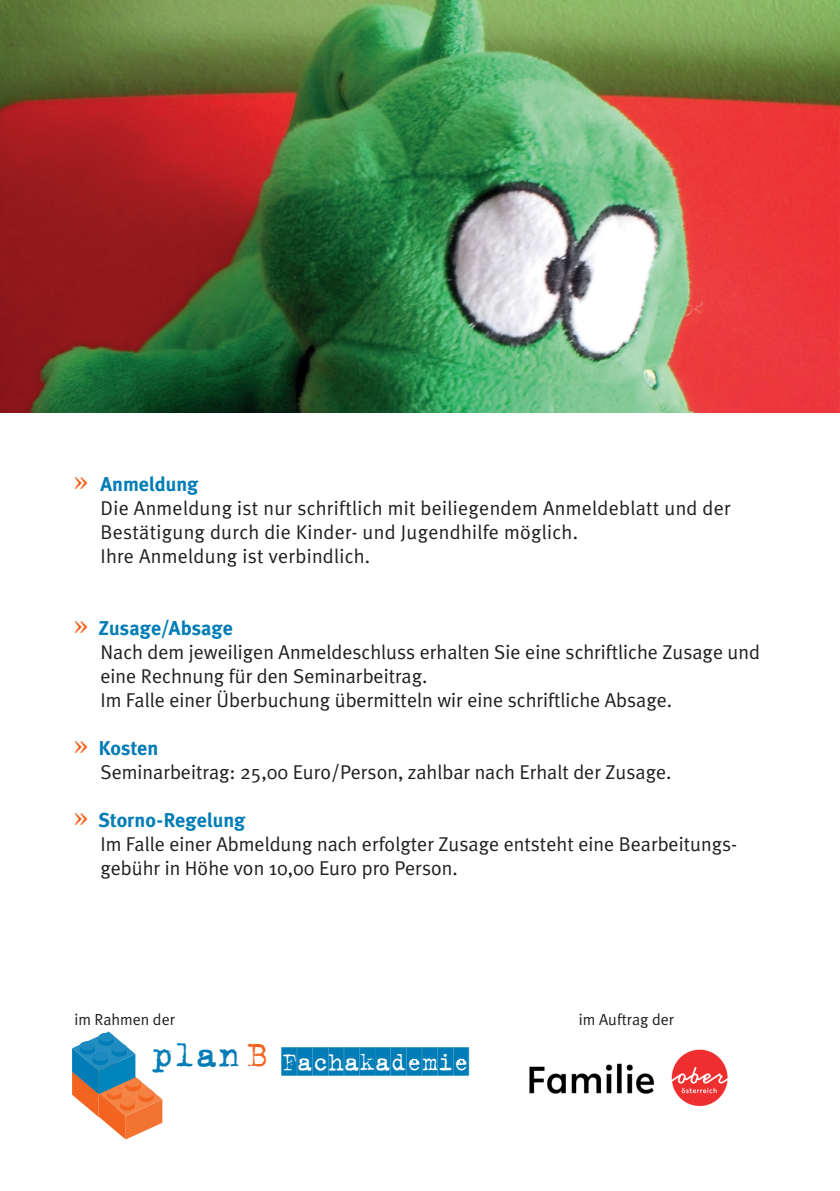
<style>
.page{position:relative;width:840px;height:1191px;background:#fff}
.page>*{position:absolute;margin:0;border:0;box-sizing:border-box;transform-origin:0 0}
.t1{font:28.4px "Trixie Cameo";color:#007cb6}
.t2{font:20px/24px "Meta Plus";color:#231f20}
.t3{font:16px "Meta Plus";color:#231f20}
.s1{font-family:"Georgia";font-size:30px;color:#f36421}
.s2{font-weight:700;color:#007cb6}
</style>
<div class="page">
<img style="left:0;top:0;width:839px;height:412px">
<svg style="left:72px;top:1031px;width:91px;height:109px"></svg>
<div style="left:98px;top:1033px;width:16px;height:8px;background:#1e8bc0;border-radius:50%"></div>
<img style="left:529px;top:1049px;width:199px;height:58px">
<p class="t2" style="left:100px;top:471px;width:631px;text-indent:-28px"><span class="s1">»</span> <span class="s2">Anmeldung<br></span>Die Anmeldung ist nur schriftlich mit beiliegendem Anmeldeblatt und der Bestätigung durch die Kinder- und Jugendhilfe möglich.<br>Ihre Anmeldung ist verbindlich.</p>
<p class="t2" style="left:100px;top:615px;width:660px;text-indent:-28px"><span class="s1">»</span> <span class="s2">Zusage/Absage<br></span>Nach dem jeweiligen Anmeldeschluss erhalten Sie eine schriftliche Zusage und eine Rechnung für den Seminarbeitrag.<br>Im Falle einer Überbuchung übermitteln wir eine schriftliche Absage.</p>
<p class="t2" style="left:100px;top:735px;width:572px;text-indent:-28px"><span class="s1">»</span> <span class="s2">Kosten<br></span>Seminarbeitrag: 25,00 Euro/Person, zahlbar nach Erhalt der Zusage.</p>
<p class="t2" style="left:100px;top:807px;width:638px;text-indent:-28px"><span class="s1">»</span> <span class="s2">Storno-Regelung<br></span>Im Falle einer Abmeldung nach erfolgter Zusage entsteht eine Bearbeitungs&shy;gebühr in Höhe von 10,00 Euro pro Person.</p>
<p class="t3" style="left:74px;top:1010px;width:102px">im Rahmen der</p>
<p class="t3" style="left:578px;top:1010px;width:97px">im Auftrag der</p>
<h1 class="t1" style="left:152px;top:1046px;width:318px"><sup>plan</sup> <sup>B</sup> FACHAKADEMIE</h1>
</div>
